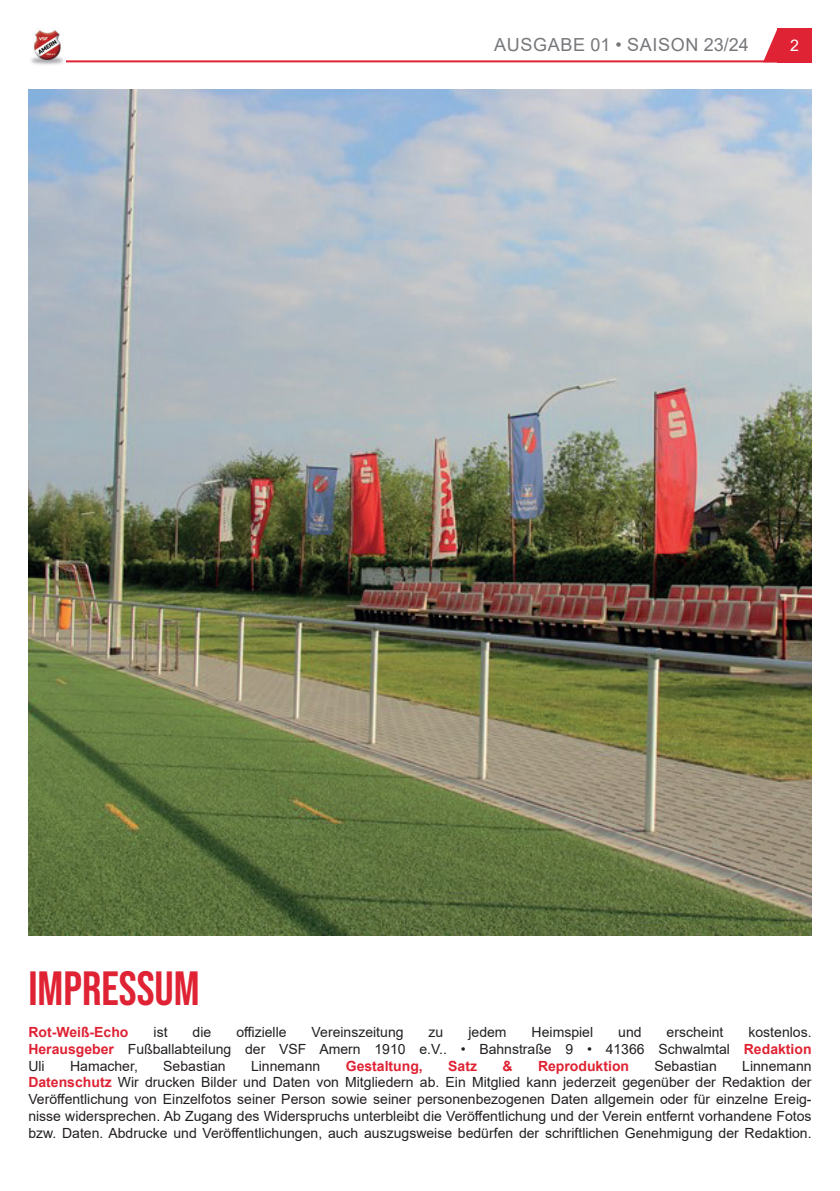
<style>
.page{position:relative;width:840px;height:1191px;background:#fff}
.page>*{position:absolute;margin:0;border:0;box-sizing:border-box;transform-origin:0 0}
.t1{font:48px "Bebas Neue";color:#df2334}
.t2{font:18px "Arial";letter-spacing:.035em;color:#76787b}
.t3{font:16px "Arial";color:#fff}
.t4{font:14px/16.8px "Arial";color:#231f20;text-align:justify}
.t5{font:700 14px "Arial";color:#df2334}
.s1{font-weight:700;color:#df2334}
</style>
<div class="page">
<div style="left:777px;top:28px;width:34px;height:34px;background:#df2334"></div>
<svg style="left:764px;top:30px;width:13px;height:30px"></svg>
<hr style="left:47px;top:60px;width:764px;height:2px;background:#df2334">
<img style="left:31px;top:30px;width:34px;height:35px">
<img style="left:28px;top:89px;width:783px;height:846px">
<p class="t2" style="left:494px;top:32px;width:256px">AUSGABE 01 • SAISON 23/24</p>
<p class="t3" style="left:789px;top:35px;width:10px">2</p>
<h1 class="t1" style="left:28px;top:961px;width:173px">IMPRESSUM</h1>
<p class="t5" style="left:28px;top:1022px;width:102px">Rot-Weiß-Echo</p>
<p class="t4" style="left:153px;top:1023px;width:15px">ist</p>
<p class="t4" style="left:192px;top:1023px;width:20px">die</p>
<p class="t4" style="left:236px;top:1023px;width:52px">offizielle</p>
<p class="t4" style="left:311px;top:1023px;width:93px">Vereinszeitung</p>
<p class="t4" style="left:428px;top:1023px;width:16px">zu</p>
<p class="t4" style="left:468px;top:1023px;width:40px">jedem</p>
<p class="t4" style="left:531px;top:1023px;width:63px">Heimspiel</p>
<p class="t4" style="left:618px;top:1023px;width:25px">und</p>
<p class="t4" style="left:666px;top:1023px;width:58px">erscheint</p>
<p class="t4" style="left:28px;top:1023px;width:784px;text-indent:719px">kostenlos.<br><span class="s1">Herausgeber</span> Fußballabteilung der VSF Amern 1910 e.V.. • Bahnstraße 9 • 41366 Schwalmtal <span class="s1">Redaktion </span>Uli</p>
<p class="t4" style="left:70px;top:1057px;width:69px">Hamacher,</p>
<p class="t4" style="left:163px;top:1057px;width:64px">Sebastian</p>
<p class="t4" style="left:251px;top:1057px;width:71px">Linnemann</p>
<p class="t5" style="left:345px;top:1055px;width:79px">Gestaltung,</p>
<p class="t5" style="left:448px;top:1055px;width:30px">Satz</p>
<p class="t5" style="left:502px;top:1055px;width:12px">&amp;</p>
<p class="t5" style="left:537px;top:1055px;width:92px">Reproduktion</p>
<p class="t4" style="left:654px;top:1057px;width:64px">Sebastian</p>
<p class="t4" style="left:28px;top:1057px;width:784px;text-indent:713px">Linnemann <span class="s1">Datenschutz</span> Wir drucken Bilder und Daten von Mitgliedern ab. Ein Mitglied kann jederzeit gegenüber der Redaktion der Veröffentlichung von Einzelfotos seiner Person sowie seiner personenbezogenen Daten allgemein oder für einzelne Ereig&shy;nisse widersprechen. Ab Zugang des Widerspruchs unterbleibt die Veröffentlichung und der Verein entfernt vorhandene Fotos bzw. Daten. Abdrucke und Veröffentlichungen, auch auszugsweise bedürfen der schriftlichen Genehmigung der Redaktion.</p>
</div>
